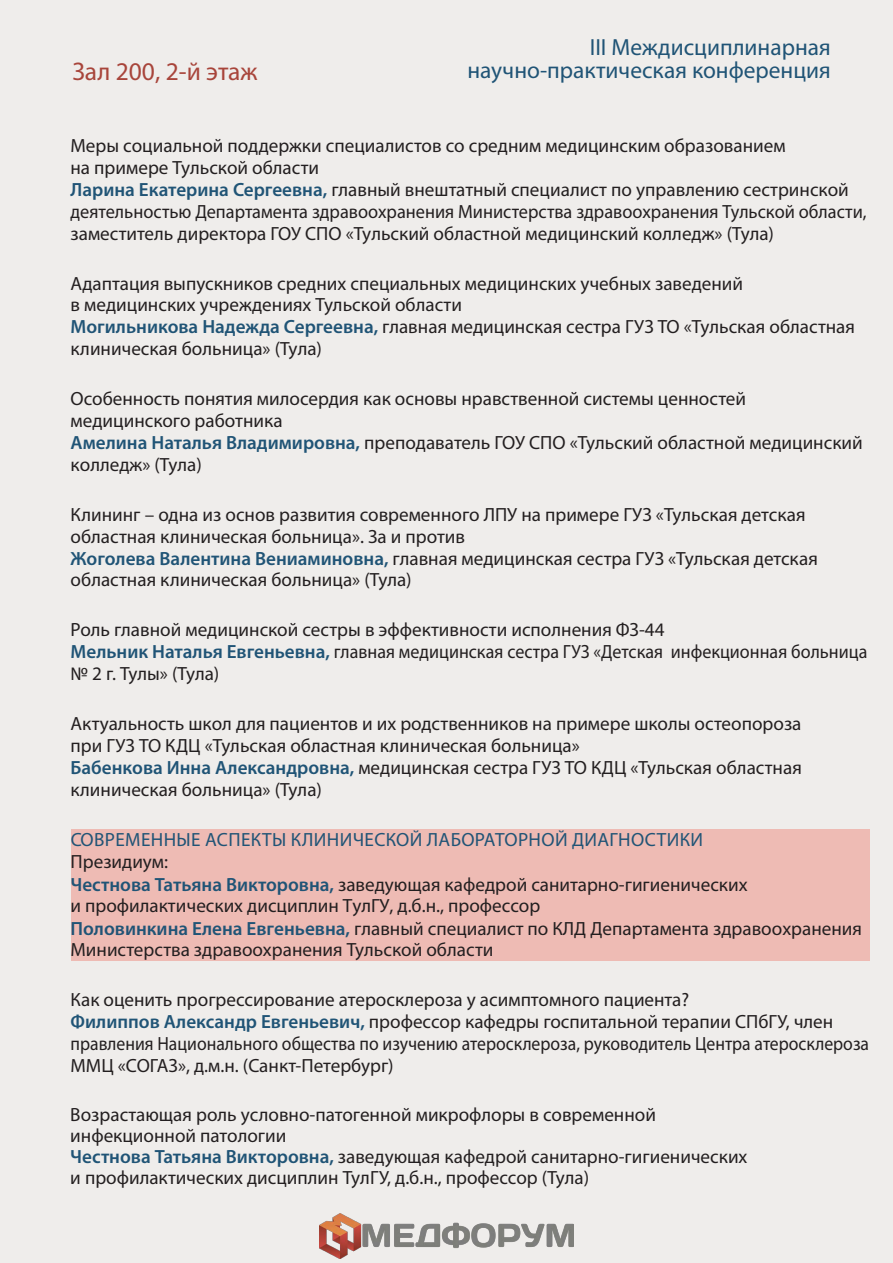
<style>
.page{position:relative;width:893px;height:1263px;background:#efedeb}
.page>*{position:absolute;margin:0;border:0;box-sizing:border-box;transform-origin:0 0}
.t1{font:300 25.5px "Myriad Pro";color:#a8453b}
.t2{font:23.4px/23.4px "Myriad Pro";color:#205476;text-align:right}
.t3{font:300 semi-condensed 19.2px/21.9px "Myriad Pro";color:#231f20}
.t4{font:600 semi-condensed 19.2px/21.9px "Myriad Pro";color:#231f20}
.t5{font:300 semi-condensed 19.2px/21.9px "Myriad Pro";color:#231f20;scale:.94 1}
.t6{font:300 semi-condensed 19.2px/21.9px "Myriad Pro";letter-spacing:.02em;color:#205476}
.s1{font-weight:600}
.s2{font-weight:600;font-stretch:normal;color:#205476}
.s3{font-stretch:normal;color:#205476}
.s4{font-weight:300}
.s5{font-weight:600;color:#231f20}
</style>
<div class="page">
<div style="left:71px;top:829px;width:798px;height:132px;background:#eebbb4"></div>
<img style="left:320px;top:1213px;width:253px;height:45px">
<p class="t1" style="left:72px;top:55px;width:187px">Зал 200, 2-й этаж</p>
<p class="t2" style="left:467px;top:35px;width:365px">III Междисциплинарная научно-практическая конференция</p>
<p class="t3" style="left:71px;top:134px;width:798px"><span class="s1">Меры социальной поддержки специалистов со средним медицинским образованием<br>на примере Тульской области<br></span><span class="s2">Ларина Екатерина Сергеевна,</span> главный внештатный специалист по управлению сестринской деятельностью Департамента здравоохранения Министерства здравоохранения Тульской области, заместитель директора ГОУ СПО «Тульский областной медицинский колледж» (Тула)</p>
<p class="t4" style="left:71px;top:272px;width:786px">Адаптация выпускников средних специальных медицинских учебных заведений<br>в медицинских учреждениях Тульской области<br><span class="s3">Могильникова Надежда Сергеевна,</span> <span class="s4">главная медицинская сестра ГУЗ ТО «Тульская областная клиническая больница» (Тула)</span></p>
<p class="t4" style="left:71px;top:387px;width:794px">Особенность понятия милосердия как основы нравственной системы ценностей медицинского работника<br><span class="s3">Амелина Наталья Владимировна,</span> <span class="s4">преподаватель ГОУ СПО «Тульский областной медицинский колледж» (Тула)</span></p>
<p class="t4" style="left:71px;top:503px;width:749px">Клининг – одна из основ развития современного ЛПУ на примере ГУЗ «Тульская детская областная клиническая больница». За и против<br><span class="s3">Жоголева Валентина Вениаминовна,</span> <span class="s4">главная медицинская сестра ГУЗ «Тульская детская областная клиническая больница» (Тула)</span></p>
<p class="t5" style="left:71px;top:619px;width:849px"><span class="s1">Роль главной медицинской сестры в эффективности исполнения ФЗ-44<br></span><span class="s2">Мельник Наталья Евгеньевна,</span> главная медицинская сестра ГУЗ «Детская инфекционная больница № 2 г. Тулы» (Тула)</p>
<p class="t4" style="left:71px;top:712px;width:733px">Актуальность школ для пациентов и их родственников на примере школы остеопороза при ГУЗ ТО КДЦ «Тульская областная клиническая больница»<br><span class="s3">Бабенкова Инна Александровна,</span> <span class="s4">медицинская сестра ГУЗ ТО КДЦ «Тульская областная клиническая больница» (Тула)</span></p>
<p class="t6" style="left:71px;top:828px;width:634px">СОВРЕМЕННЫЕ АСПЕКТЫ КЛИНИЧЕСКОЙ ЛАБОРАТОРНОЙ ДИАГНОСТИКИ<br><span class="s5">Президиум:</span></p>
<p class="t3" style="left:71px;top:894px;width:793px;line-height:22.8px">и профилактических дисциплин ТулГУ, д.б.н., профессор<br><span class="s2">Половинкина Елена Евгеньевна,</span> главный специалист по КЛД Департамента здравоохранения</p>
<p class="t3" style="left:71px;top:938px;width:424px">Министерства здравоохранения Тульской области</p>
<p class="t3" style="left:71px;top:873px;width:679px"><span class="s2">Честнова Татьяна Викторовна,</span> заведующая кафедрой санитарно-гигиенических</p>
<p class="t3" style="left:71px;top:988px;width:800px"><span class="s1">Как оценить прогрессирование атеросклероза у асимптомного пациента?<br></span><span class="s2">Филиппов Александр Евгеньевич,</span> профессор кафедры госпитальной терапии СПбГУ, член правления Национального общества по изучению атеросклероза, руководитель Центра атеросклероза ММЦ «СОГАЗ», д.м.н. (Санкт-Петербург)</p>
<p class="t3" style="left:70px;top:1103px;width:679px;line-height:21.3px"><span class="s1">Возрастающая роль условно-патогенной микрофлоры в современной инфекционной патологии<br></span><span class="s2">Честнова Татьяна Викторовна,</span> заведующая кафедрой санитарно-гигиенических и профилактических дисциплин ТулГУ, д.б.н., профессор (Тула)</p>
</div>
